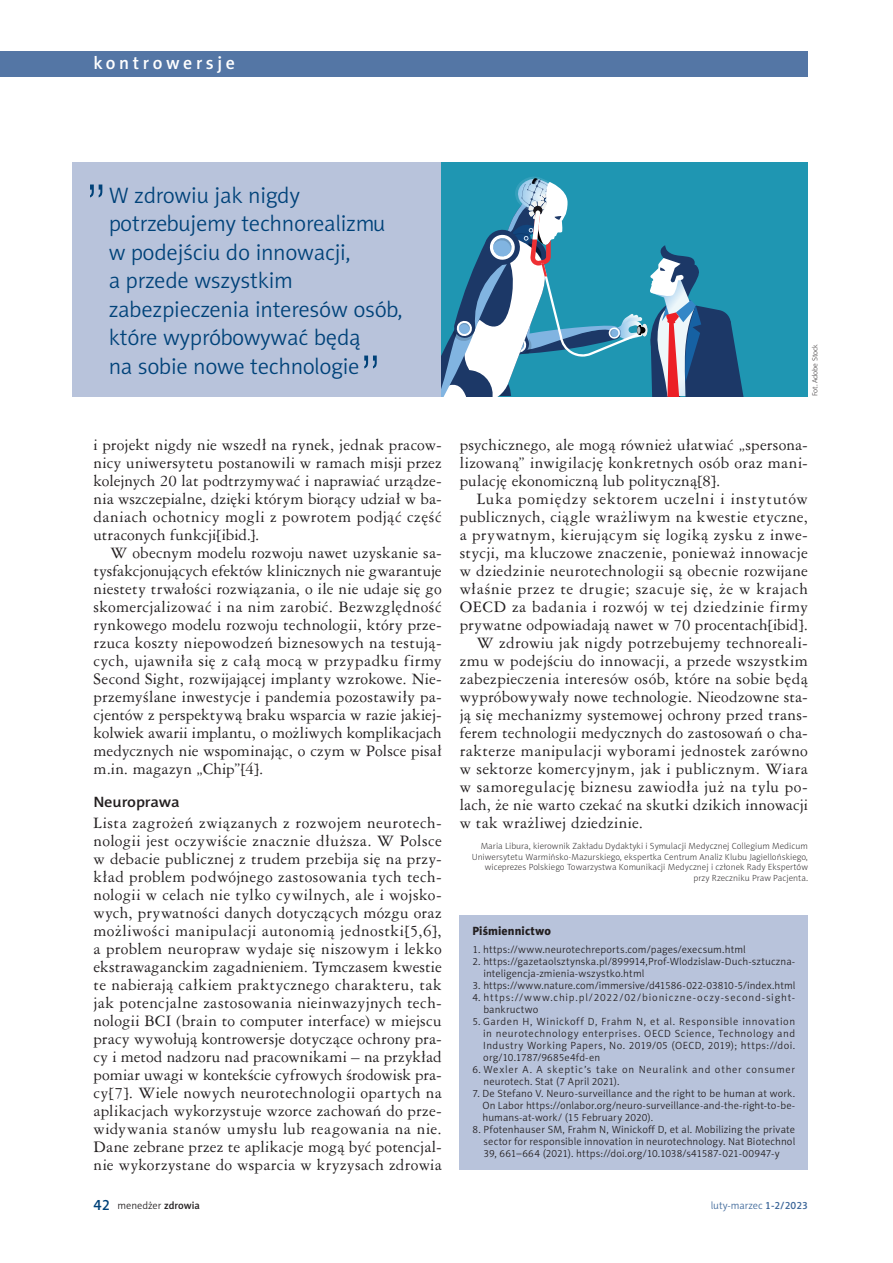
<style>
.page{position:relative;width:893px;height:1263px;background:#fff}
.page>*{position:absolute;margin:0;border:0;box-sizing:border-box;transform-origin:0 0}
.Wybicie{font:52.5px "Swis 721 Lt PL";color:#004279}
.Wybicie-2{font:22.5px/28.5px "Naomi Sans EFN Light";letter-spacing:-.01em;color:#004279}
.Belka_lewa{font:18px "Naomi Sans EFN Medium";letter-spacing:.2em;color:#fff}
.tekst{font:15px/18px "Ameri Garmnd PL";letter-spacing:.015em;color:#231f20;text-align:justify}
.tekst_bez_wciecia{font:15px/18px "Ameri Garmnd PL";letter-spacing:.02em;color:#231f20;text-align:justify}
.srodtytul_1{font:15px "Naomi Sans EFN Medium";letter-spacing:-.01em;color:#231f20;scale:1.1 1}
.przypisy{font:12px "Naomi Sans EFN Heavy";letter-spacing:.01em;color:#231f20}
.przypisy-2{font:10.5px/12px "Naomi Sans EFN Light";letter-spacing:.015em;color:#231f20;text-align:justify}
.przypisy-3{font:10.5px/12px "Naomi Sans EFN Light";letter-spacing:.065em;color:#231f20}
.przypisy-4{font:10.5px/12px "Naomi Sans EFN Light";letter-spacing:.08em;color:#231f20}
.t1{font:10.5px "Naomi Sans EFN Light";color:#3d6799}
.autor_gora_1{font:9px/10.5px "Naomi Sans EFN Thin";letter-spacing:.01em;color:#231f20;text-align:right}
.fot_autor{font:7.5px "Naomi Sans EFN Thin";color:#231f20}
.s1{font-family:"Naomi Sans EFN Medium";font-size:15px;color:#004279}
.s2{font-family:"Naomi Sans EFN Medium"}
</style>
<div class="page">
<div style="left:0;top:51px;width:808px;height:26px;background:#5476a5"></div>
<div style="left:460px;top:915px;width:348px;height:254px;background:#b8c3db"></div>
<div style="left:72px;top:162px;width:370px;height:234px;background:#b8c3db"></div>
<div style="left:442px;top:162px;width:366px;height:234px;background:#1f96b2"></div>
<svg style="left:442px;top:177px;width:302px;height:219px"></svg>
<p class="Belka_lewa" style="left:94px;top:52px;width:143px">kontrowersje</p>
<p class="Wybicie" style="left:85px;top:171px;width:24px">”</p>
<p class="Wybicie-2" style="left:109px;top:181px;width:295px">W zdrowiu jak nigdy potrzebujemy technorealizmu w podejściu do innowacji,<br>a przede wszystkim zabezpieczenia interesów osób, które wypróbowywać będą<br>na sobie nowe technologie</p>
<p class="Wybicie" style="left:359px;top:342px;width:24px">”</p>
<p class="fot_autor" style="left:811px;top:396px;width:54px;rotate:-90deg">Fot. Adobe Stock</p>
<p class="tekst" style="left:94px;top:435px;width:350px">i projekt nigdy nie wszedł na rynek, jednak pracow&shy;nicy uniwersytetu postanowili w ramach misji przez kolejnych 20 lat podtrzymywać i naprawiać urządze&shy;nia wszczepialne, dzięki którym biorący udział w ba&shy;daniach ochotnicy mogli z powrotem podjąć część utraconych funkcji[ibid.].</p>
<p class="tekst" style="left:94px;top:543px;width:350px;text-indent:17px">W obecnym modelu rozwoju nawet uzyskanie sa&shy;tysfakcjonujących efektów klinicznych nie gwarantuje niestety trwałości rozwiązania, o ile nie udaje się go skomercjalizować i na nim zarobić. Bezwzględność rynkowego modelu rozwoju technologii, który prze&shy;rzuca koszty niepowodzeń biznesowych na testują&shy;cych, ujawniła się z całą mocą w przypadku firmy Second Sight, rozwijającej implanty wzrokowe. Nie&shy;przemyślane inwestycje i pandemia pozostawiły pa&shy;cjentów z perspektywą braku wsparcia w razie jakiej&shy;kolwiek awarii implantu, o możliwych komplikacjach medycznych nie wspominając, o czym w Polsce pisał m.in. magazyn „Chip”[4].</p>
<p class="srodtytul_1" style="left:94px;top:793px;width:80px">Neuroprawa</p>
<p class="tekst_bez_wciecia" style="left:94px;top:813px;width:350px">Lista zagrożeń związanych z rozwojem neurotech&shy;nologii jest oczywiście znacznie dłuższa. W Polsce w debacie publicznej z trudem przebija się na przy&shy;kład problem podwójnego zastosowania tych tech&shy;nologii w celach nie tylko cywilnych, ale i wojsko&shy;wych, prywatności danych dotyczących mózgu oraz możliwości manipulacji autonomią jednostki[5,6], a problem neuropraw wydaje się niszowym i lekko ekstrawaganckim zagadnieniem. Tymczasem kwestie te nabierają całkiem praktycznego charakteru, tak jak potencjalne zastosowania nieinwazyjnych tech&shy;nologii BCI (brain to computer interface) w miejscu pracy wywołują kontrowersje dotyczące ochrony pra&shy;cy i metod nadzoru nad pracownikami – na przykład pomiar uwagi w kontekście cyfrowych środowisk pra&shy;cy[7]. Wiele nowych neurotechnologii opartych na aplikacjach wykorzystuje wzorce zachowań do prze&shy;widywania stanów umysłu lub reagowania na nie.<br>Dane zebrane przez te aplikacje mogą być potencjal&shy;nie wykorzystane do wsparcia w kryzysach zdrowia</p>
<p class="tekst_bez_wciecia" style="left:460px;top:435px;width:350px">psychicznego, ale mogą również ułatwiać „spersona&shy;lizowaną” inwigilację konkretnych osób oraz mani&shy;pulację ekonomiczną lub polityczną[8].</p>
<p class="tekst" style="left:460px;top:489px;width:350px;text-indent:17px">Luka pomiędzy sektorem uczelni i instytutów publicznych, ciągle wrażliwym na kwestie etyczne, a prywatnym, kierującym się logiką zysku z inwe&shy;stycji, ma kluczowe znaczenie, ponieważ innowacje w dziedzinie neurotechnologii są obecnie rozwijane właśnie przez te drugie; szacuje się, że w krajach OECD za badania i rozwój w tej dziedzinie firmy prywatne odpowiadają nawet w 70 procentach[ibid].</p>
<p class="tekst" style="left:460px;top:633px;width:350px;text-indent:17px">W zdrowiu jak nigdy potrzebujemy technoreali&shy;zmu w podejściu do innowacji, a przede wszystkim zabezpieczenia interesów osób, które na sobie będą wypróbowywały nowe technologie. Nieodzowne sta&shy;ją się mechanizmy systemowej ochrony przed trans&shy;ferem technologii medycznych do zastosowań o cha&shy;rakterze manipulacji wyborami jednostek zarówno w sektorze komercyjnym, jak i publicznym. Wiara w samoregulację biznesu zawiodła już na tylu po&shy;lach, że nie warto czekać na skutki dzikich innowacji w tak wrażliwej dziedzinie.</p>
<p class="autor_gora_1" style="left:472px;top:841px;width:338px">Maria Libura, kierownik Zakładu Dydaktyki i Symulacji Medycznej Collegium Medicum Uniwersytetu Warmińsko-Mazurskiego, ekspertka Centrum Analiz Klubu Jagiellońskiego, wiceprezes Polskiego Towarzystwa Komunikacji Medycznej i członek Rady Ekspertów przy Rzeczniku Praw Pacjenta.</p>
<p class="przypisy" style="left:472px;top:923px;width:80px">Piśmiennictwo</p>
<p class="przypisy-2" style="left:472px;top:943px;width:275px">1. https://www.neurotechreports.com/pages/execsum.html</p>
<p class="przypisy-2" style="left:483px;top:955px;width:313px;text-indent:-11px">2. https://gazetaolsztynska.pl/899914,Prof-Wlodzislaw-Duch-sztuczna&shy;inteligencja-zmienia-wszystko.html</p>
<p class="przypisy-2" style="left:472px;top:979px;width:324px">3. https://www.nature.com/immersive/d41586-022-03810-5/index.html</p>
<p class="przypisy-4" style="left:483px;top:991px;width:313px;text-indent:-11px">4. https://www.chip.pl/2022/02/bioniczne-oczy-second-sight&shy;bankructwo</p>
<p class="przypisy-2" style="left:483px;top:1015px;width:313px;text-indent:-11px">5. Garden H, Winickoff D, Frahm N, et al. Responsible innovation in neurotechnology enterprises. OECD Science, Technology and Industry Working Papers, No. 2019/05 (OECD, 2019); https://doi. org/10.1787/9685e4fd-en</p>
<p class="przypisy-3" style="left:483px;top:1063px;width:313px;text-indent:-11px">6. Wexler A. A skeptic’s take on Neuralink and other consumer neurotech. Stat (7 April 2021).</p>
<p class="przypisy-2" style="left:482px;top:1087px;width:314px;text-indent:-10px">7. De Stefano V. Neuro-surveillance and the right to be human at work.<br>On Labor https://onlabor.org/neuro-surveillance-and-the-right-to-be&shy;humans-at-work/ (15 February 2020).</p>
<p class="przypisy-2" style="left:483px;top:1123px;width:313px;text-indent:-11px">8. Pfotenhauser SM, Frahm N, Winickoff D, et al. Mobilizing the private sector for responsible innovation in neurotechnology. Nat Biotechnol 39, 661–664 (2021). https://doi.org/10.1038/s41587-021-00947-y</p>
<p class="przypisy-2" style="left:94px;top:1199px;width:108px"><span class="s1">42</span> menedżer <span class="s2">zdrowia</span></p>
<p class="t1" style="left:711px;top:1199px;width:99px">luty-marzec <span class="s2">1-2/2023</span></p>
</div>
